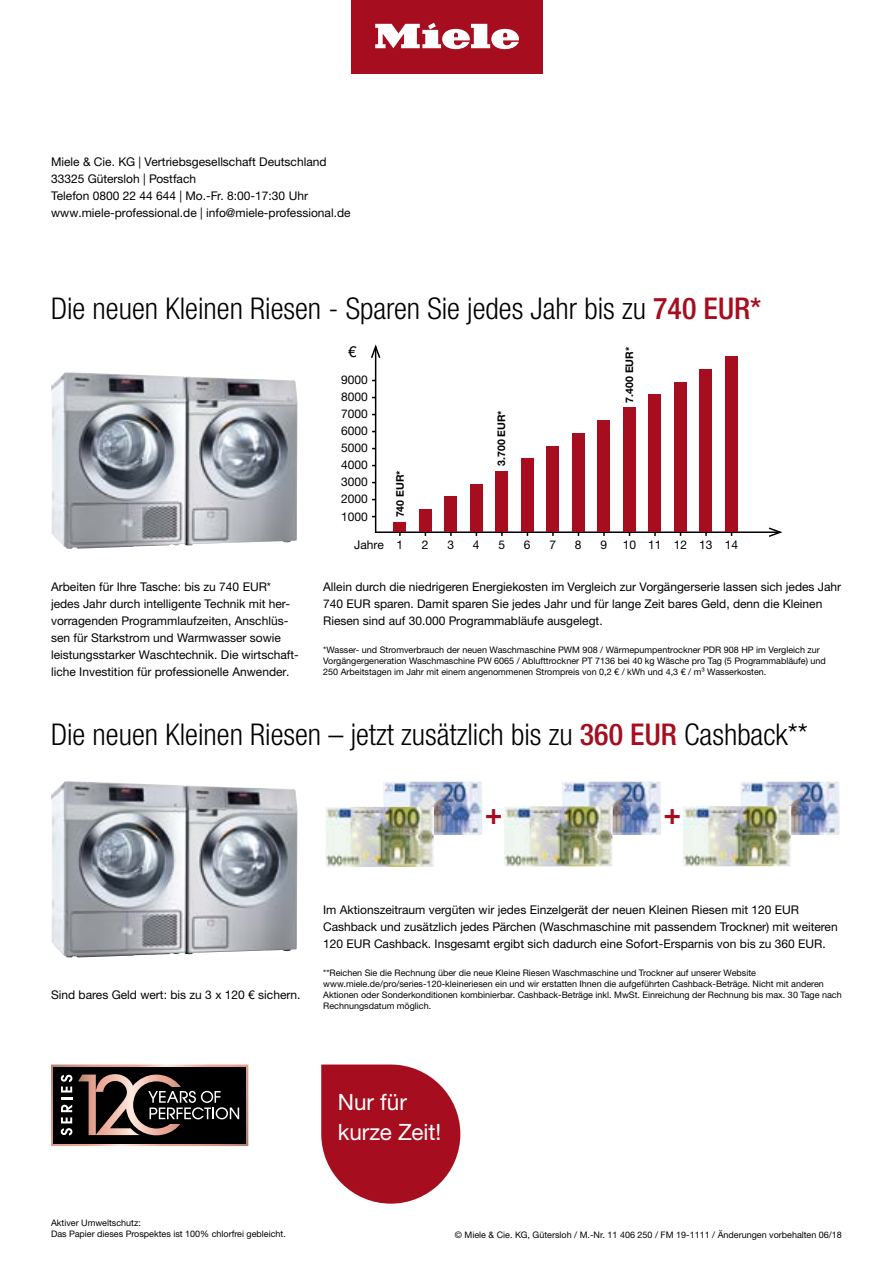
<style>
.page{position:relative;width:893px;height:1263px;background:#fff}
.page>*{position:absolute;margin:0;border:0;box-sizing:border-box;transform-origin:0 0}
.t1{font:300 condensed 30px "Helvetica Neue LTW1 G";color:#000}
.t2{font:700 29.55px "Helvetica Neue LTW1 G";color:#a60d1f}
.t3{font:22.5px/30px "Helvetica Neue LTW1 G";color:#fff}
.t4{font:15px "Helvetica Neue LTW1 G";color:#000}
.t5{font:12px/17px "Helvetica Neue LTW1 G";color:#000}
.t6{font:700 10.5px "Helvetica Neue LTW1 G";color:#000}
.t7{font:9px/10.8px "Helvetica Neue LTW1 G";color:#000}
.s1{font-weight:500;color:#a60d1f}
</style>
<div class="page">
<div style="left:351px;top:0;width:191px;height:73px;background:#a60d1f"></div>
<svg style="left:375px;top:22px;width:144px;height:27px"></svg>
<img style="left:740px;top:782px;width:99px;height:53px">
<img style="left:562px;top:782px;width:99px;height:53px">
<img style="left:383px;top:782px;width:99px;height:53px">
<img style="left:325px;top:807px;width:109px;height:60px">
<img style="left:504px;top:806px;width:109px;height:61px">
<img style="left:683px;top:806px;width:108px;height:60px">
<img style="left:51px;top:781px;width:247px;height:176px">
<img style="left:51px;top:372px;width:247px;height:177px">
<svg style="left:51px;top:1064px;width:197px;height:82px;background:#403532"></svg>
<svg style="left:321px;top:1064px;width:139px;height:139px"></svg>
<hr style="left:375px;top:347px;width:1px;height:186px;background:#000">
<svg style="left:371px;top:344px;width:10px;height:16px"></svg>
<hr style="left:375px;top:531px;width:405px;height:2px;background:#000">
<svg style="left:767px;top:527px;width:16px;height:10px"></svg>
<div style="left:393px;top:522px;width:13px;height:9px;background:#a60d1f"></div>
<div style="left:419px;top:509px;width:13px;height:22px;background:#a60d1f"></div>
<div style="left:444px;top:496px;width:13px;height:35px;background:#a60d1f"></div>
<div style="left:470px;top:484px;width:13px;height:47px;background:#a60d1f"></div>
<div style="left:495px;top:471px;width:13px;height:60px;background:#a60d1f"></div>
<div style="left:521px;top:458px;width:13px;height:73px;background:#a60d1f"></div>
<div style="left:546px;top:446px;width:13px;height:85px;background:#a60d1f"></div>
<div style="left:572px;top:433px;width:13px;height:98px;background:#a60d1f"></div>
<div style="left:597px;top:420px;width:13px;height:111px;background:#a60d1f"></div>
<div style="left:623px;top:407px;width:13px;height:124px;background:#a60d1f"></div>
<div style="left:648px;top:394px;width:13px;height:137px;background:#a60d1f"></div>
<div style="left:674px;top:382px;width:13px;height:149px;background:#a60d1f"></div>
<div style="left:699px;top:369px;width:13px;height:162px;background:#a60d1f"></div>
<div style="left:725px;top:356px;width:13px;height:175px;background:#a60d1f"></div>
<p class="t5" style="left:51px;top:153px;width:301px">Miele &amp; Cie. KG | Vertriebsgesellschaft Deutschland 33325 Gütersloh | Postfach<br>Telefon 0800 22 44 644 | Mo.-Fr. 8:00-17:30 Uhr www.miele-professional.de | info@miele-professional.de</p>
<h1 class="t1" style="left:51px;top:291px;width:712px">Die neuen Kleinen Riesen - Sparen Sie jedes Jahr bis zu <span class="s1">740 EUR*</span></h1>
<p class="t5" style="left:51px;top:578px;width:249px">Arbeiten für Ihre Tasche: bis zu 740 EUR* jedes Jahr durch intelligente Technik mit her&shy;vorragenden Programmlaufzeiten, Anschlüs&shy;sen für Starkstrom und Warmwasser sowie leistungsstarker Waschtechnik. Die wirtschaft&shy;liche Investition für professionelle Anwender.</p>
<p class="t4" style="left:348px;top:342px;width:10px">€</p>
<p class="t5" style="left:341px;top:372px;width:28px">9000</p>
<p class="t5" style="left:341px;top:389px;width:28px">8000</p>
<p class="t5" style="left:341px;top:406px;width:28px">7000</p>
<p class="t5" style="left:341px;top:423px;width:28px">6000</p>
<p class="t5" style="left:341px;top:440px;width:28px">5000</p>
<p class="t5" style="left:341px;top:457px;width:28px">4000</p>
<p class="t5" style="left:341px;top:474px;width:28px">3000</p>
<p class="t5" style="left:341px;top:491px;width:28px">2000</p>
<p class="t5" style="left:341px;top:508px;width:28px">1000</p>
<p class="t5" style="left:354px;top:536px;width:31px">Jahre</p>
<p class="t6" style="left:394px;top:517px;width:48px;rotate:-90deg">740 EUR*</p>
<p class="t6" style="left:495px;top:466px;width:57px;rotate:-90deg">3.700 EUR*</p>
<p class="t6" style="left:623px;top:403px;width:57px;rotate:-90deg">7.400 EUR*</p>
<p class="t5" style="left:396px;top:536px;width:8px">1</p>
<p class="t5" style="left:422px;top:536px;width:8px">2</p>
<p class="t5" style="left:447px;top:536px;width:8px">3</p>
<p class="t5" style="left:473px;top:536px;width:8px">4</p>
<p class="t5" style="left:498px;top:536px;width:8px">5</p>
<p class="t5" style="left:524px;top:536px;width:8px">6</p>
<p class="t5" style="left:549px;top:536px;width:8px">7</p>
<p class="t5" style="left:575px;top:536px;width:8px">8</p>
<p class="t5" style="left:600px;top:536px;width:8px">9</p>
<p class="t5" style="left:623px;top:536px;width:117px">10 11 12 13 14</p>
<p class="t5" style="left:323px;top:578px;width:520px">Allein durch die niedrigeren Energiekosten im Vergleich zur Vorgängerserie lassen sich jedes Jahr<br>740 EUR sparen. Damit sparen Sie jedes Jahr und für lange Zeit bares Geld, denn die Kleinen<br>Riesen sind auf 30.000 Programmabläufe ausgelegt.</p>
<p class="t7" style="left:323px;top:644px;width:504px">*Wasser- und Stromverbrauch der neuen Waschmaschine PWM 908 / Wärmepumpentrockner PDR 908 HP im Vergleich zur<br>Vorgängergeneration Waschmaschine PW 6065 / Ablufttrockner PT 7136 bei 40 kg Wäsche pro Tag (5 Programmabläufe) und<br>250 Arbeitstagen im Jahr mit einem angenommenen Strompreis von 0,2 € / kWh und 4,3 € / m³ Wasserkosten.</p>
<h1 class="t1" style="left:51px;top:717px;width:758px">Die neuen Kleinen Riesen – jetzt zusätzlich bis zu <span class="s1">360 EUR</span> Cashback**</h1>
<h2 class="t2" style="left:485px;top:795px;width:19px">+</h2>
<h2 class="t2" style="left:663px;top:795px;width:19px">+</h2>
<p class="t5" style="left:51px;top:986px;width:251px">Sind bares Geld wert: bis zu 3 x 120 € sichern.</p>
<p class="t5" style="left:323px;top:901px;width:516px">Im Aktionszeitraum vergüten wir jedes Einzelgerät der neuen Kleinen Riesen mit 120 EUR<br>Cashback und zusätzlich jedes Pärchen (Waschmaschine mit passendem Trockner) mit weiteren<br>120 EUR Cashback. Insgesamt ergibt sich dadurch eine Sofort-Ersparnis von bis zu 360 EUR.</p>
<p class="t7" style="left:323px;top:967px;width:520px">**Reichen Sie die Rechnung über die neue Kleine Riesen Waschmaschine und Trockner auf unserer Website www.miele.de/pro/series-120-kleineriesen ein und wir erstatten Ihnen die aufgeführten Cashback-Beträge. Nicht mit anderen Aktionen oder Sonderkonditionen kombinierbar. Cashback-Beträge inkl. MwSt. Einreichung der Rechnung bis max. 30 Tage nach Rechnungsdatum möglich.</p>
<p class="t7" style="left:51px;top:1218px;width:236px">Aktiver Umweltschutz:<br>Das Papier dieses Prospektes ist 100% chlorfrei gebleicht.</p>
<h3 class="t3" style="left:338px;top:1087px;width:105px">Nur für kurze Zeit!</h3>
<p class="t7" style="left:455px;top:1229px;width:389px">© Miele &amp; Cie. KG, Gütersloh / M.-Nr. 11 406 250 / FM 19-1111 / Änderungen vorbehalten 06/18</p>
</div>
